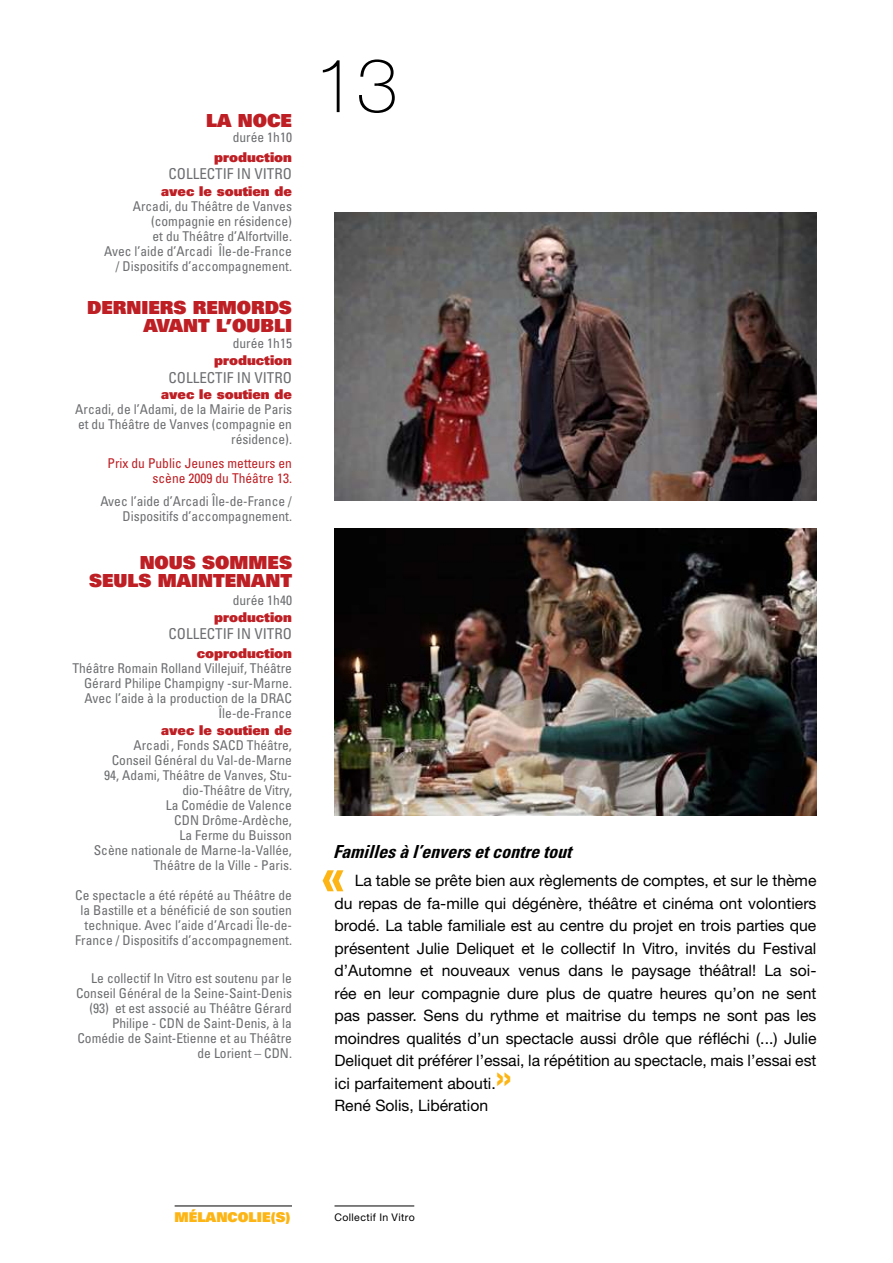
<style>
.page{position:relative;width:893px;height:1263px;background:#fff}
.page>*{position:absolute;margin:0;border:0;box-sizing:border-box;transform-origin:0 0}
.t1{font:100 75px "Helvetica Neue";color:#000}
.t2{font:700 condensed 54px "Univers";color:#fcb515}
.t3{font:700 36px "Helvetica Neue";color:#fcb515}
.t4{font:900 18px/18px "Univers";color:#be1f24}
.t5{font:italic 700 condensed 18px "Univers";color:#000}
.t6{font:15.75px/22.5px "Helvetica Neue";color:#000;text-align:justify}
.t7{font:condensed 15px "Univers";color:#6d6e71}
.t8{font:condensed 13.5px/15px "Univers";color:#6d6e71;text-align:right}
.t9{font:900 13.5px "Univers";color:#be1f24}
.t10{font:condensed 13.5px/15px "Univers";color:#be1f24;text-align:right}
.t11{font:900 13.5px "Univers";color:#fcb515}
.t12{font:10.5px "Helvetica Neue";letter-spacing:.035em;color:#000}
</style>
<div class="page">
<hr style="left:175px;top:1205px;width:117px;height:1px;background:#000">
<hr style="left:334px;top:1205px;width:80px;height:1px;background:#000">
<img style="left:334px;top:213px;width:482px;height:287px">
<img style="left:334px;top:528px;width:482px;height:288px">
<h3 class="t4" style="left:206px;top:111px;width:46px">LA NOCE</h3>
<p class="t8" style="left:233px;top:130px;width:61px">durée 1h10</p>
<p class="t9" style="left:214px;top:148px;width:79px">production</p>
<p class="t7" style="left:169px;top:165px;width:17px">Collectif</p>
<p class="t7" style="left:237px;top:165px;width:34px">In Vitro</p>
<p class="t9" style="left:161px;top:182px;width:132px">avec le soutien de</p>
<p class="t8" style="left:104px;top:198px;width:189px">Arcadi, du Théâtre de Vanves (compagnie en résidence)<br>et du Théâtre d’Alfortville.<br>Avec l’aide d’Arcadi Île-de-France / Dispositifs d’accompagnement.</p>
<h3 class="t4" style="left:87px;top:298px;width:51px">DERNIE</h3>
<h3 class="t4" style="left:143px;top:298px;width:149px;text-indent:16px">RS REMORDS aVANT</h3>
<h3 class="t4" style="left:216px;top:316px;width:68px">l’OUBLI</h3>
<p class="t8" style="left:233px;top:336px;width:61px">durée 1h15</p>
<p class="t9" style="left:214px;top:351px;width:79px">production</p>
<p class="t7" style="left:169px;top:368px;width:17px">Collectif</p>
<p class="t7" style="left:237px;top:368px;width:34px">In Vitro</p>
<p class="t9" style="left:161px;top:385px;width:132px">avec le soutien de</p>
<p class="t8" style="left:75px;top:402px;width:218px">Arcadi, de l’Adami, de la Mairie de Paris et du Théâtre de Vanves (compagnie en résidence).</p>
<p class="t10" style="left:108px;top:455px;width:186px">Prix du Public Jeunes metteurs en scène 2009 du Théâtre 13.</p>
<p class="t8" style="left:100px;top:494px;width:193px">Avec l’aide d’Arcadi Île-de-France /<br>Dispositifs d’accompagnement.</p>
<h3 class="t4" style="left:89px;top:553px;width:204px;text-align:right">Nous somm es seuls maintenant</h3>
<p class="t8" style="left:233px;top:593px;width:61px">durée 1h40</p>
<p class="t9" style="left:214px;top:608px;width:79px">production</p>
<p class="t7" style="left:169px;top:624px;width:17px">Collectif</p>
<p class="t7" style="left:237px;top:624px;width:34px">In Vitro</p>
<p class="t9" style="left:197px;top:644px;width:97px">coproduction</p>
<p class="t8" style="left:72px;top:661px;width:221px">Théâtre Romain Rolland Villejuif, Théâtre Gérard Philipe Champigny -sur-Marne.<br>Avec l’aide à la production de la DRAC Île-de-France</p>
<p class="t9" style="left:161px;top:721px;width:132px">avec le soutien de</p>
<p class="t8" style="left:94px;top:737px;width:200px">Arcadi , Fonds SACD Théâtre,<br>Conseil Général du Val-de-Marne<br>94, Adami, Théâtre de Vanves, Stu&shy;dio-Théâtre de Vitry,<br>La Comédie de Valence<br>CDN Drôme-Ardèche,<br>La Ferme du Buisson<br>Scène nationale de Marne-la-Vallée,<br>Théâtre de la Ville - Paris.</p>
<p class="t8" style="left:75px;top:887px;width:218px">Ce spectacle a été répété au Théâtre de la Bastille et a bénéficié de son soutien technique. Avec l’aide d’Arcadi Île-de-France / Dispositifs d’accompagnement.</p>
<p class="t8" style="left:76px;top:971px;width:217px">Le collectif In Vitro est soutenu par le Conseil Général de la Seine-Saint-Denis (93) et est associé au Théâtre Gérard Philipe - CDN de Saint-Denis, à la Comédie de Saint-Etienne et au Théâtre de Lorient – CDN.</p>
<h1 class="t1" style="left:315px;top:43px;width:85px">13</h1>
<h3 class="t5" style="left:333px;top:840px;width:245px">Famillesàl’enversetcontretout</h3>
<h2 class="t2" style="left:321px;top:843px;width:25px">«</h2>
<p class="t6" style="left:334px;top:869px;width:483px;text-indent:20px">La table se prête bien aux règlements de comptes, et sur le thème du repas de fa-mille qui dégénère, théâtre et cinéma ont volontiers brodé. La table familiale est au centre du projet en trois parties que présentent Julie Deliquet et le collectif In Vitro, invités du Festival d’Automne et nouveaux venus dans le paysage théâtral! La soi&shy;rée en leur compagnie dure plus de quatre heures qu’on ne sent pas passer. Sens du rythme et maitrise du temps ne sont pas les moindres qualités d’un spectacle aussi drôle que réfléchi (...) Julie Deliquet dit préférer l’essai, la répétition au spectacle, mais l’essai est ici parfaitement abouti.</p>
<h3 class="t3" style="left:496px;top:1054px;width:17px">»</h3>
<p class="t6" style="left:334px;top:1094px;width:155px">René Solis, Libération</p>
<p class="t11" style="left:175px;top:1209px;width:118px">Mélancolie(s)</p>
<p class="t12" style="left:334px;top:1211px;width:82px">Collectif In Vitro</p>
</div>
